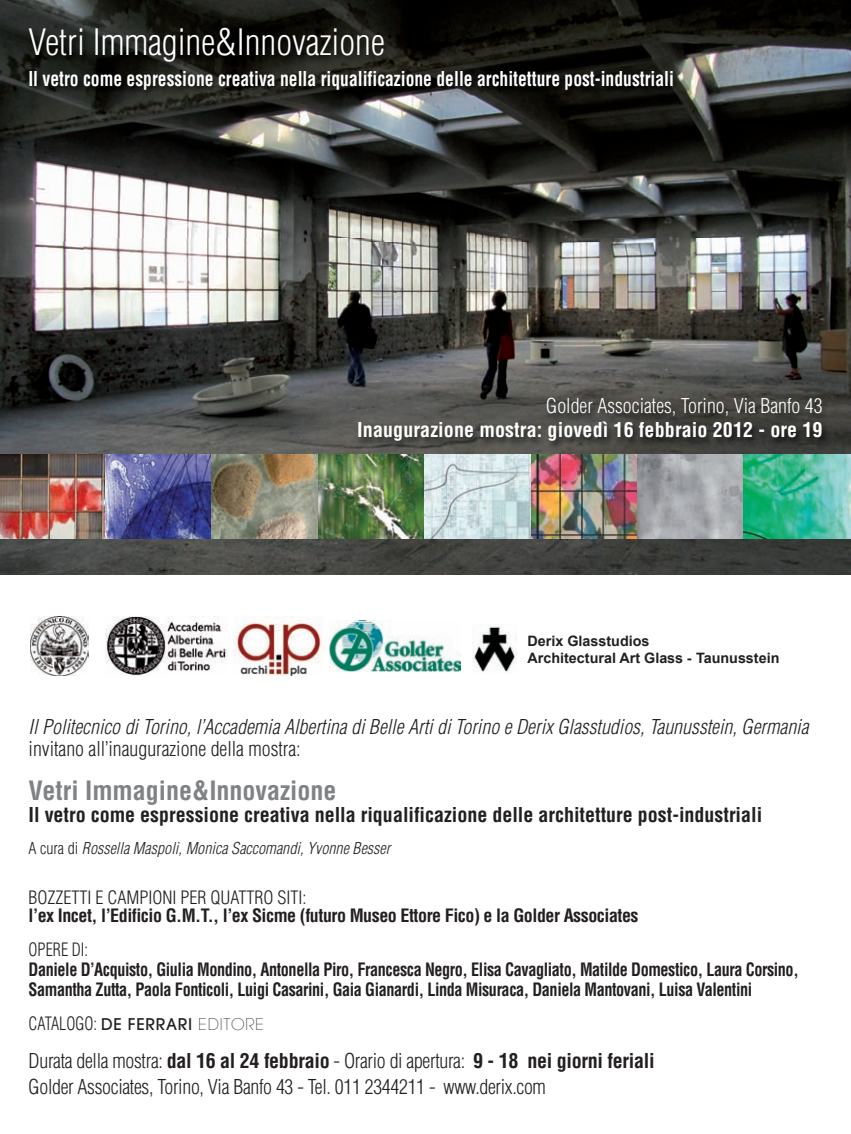
<style>
.page{position:relative;width:851px;height:1134px;background:#fff}
.page>*{position:absolute;margin:0;border:0;box-sizing:border-box;transform-origin:0 0}
.t1{font:300 condensed 35.6px "Helvetica";color:#fff}
.t2{font:700 condensed 26px "Helvetica";color:#808285}
.t3{font:300 condensed 20px/26px "Helvetica";letter-spacing:-.015em;color:#231f20}
.t4{font:italic 300 condensed 20px "Helvetica";color:#231f20}
.t5{font:700 condensed 20px "Helvetica";color:#fff;scale:.88 1}
.t6{font:700 condensed 20px "Helvetica";color:#231f20}
.t7{font:700 condensed 20px "Helvetica";color:#fff}
.t8{font:300 condensed 20px "Helvetica";color:#fff}
.t9{font:700 condensed 18px/20px "Helvetica";letter-spacing:-.025em;color:#231f20;scale:.9 1}
.t10{font:700 condensed 18px "Helvetica";letter-spacing:-.025em;color:#231f20}
.t11{font:300 condensed 18px "Helvetica";color:#231f20;scale:.9 1}
.t12{font:300 condensed 18px "Helvetica";color:#231f20}
.t13{font:italic 300 condensed 16px "Helvetica";color:#231f20}
.t14{font:700 14.4px/17.2px "Arial";color:#231f20}
.s1{font-style:normal}
.s2{font-family:"Avant Garde";font-weight:500;font-stretch:normal;font-size:16px}
.s3{font-family:"Avant Garde";font-weight:200;font-stretch:normal;font-size:16px}
.s4{font-weight:700}
</style>
<div class="page">
<img style="left:0;top:0;width:850px;height:574px">
<img style="left:18px;top:17px;width:822px;height:224px">
<img style="left:84px;top:239px;width:766px;height:216px">
<img style="left:84px;top:239px;width:756px;height:2px">
<img style="left:0;top:455px;width:743px;height:84px">
<svg style="left:743px;top:455px;width:107px;height:84px;background:#43bb99"></svg>
<img style="left:31px;top:617px;width:58px;height:58px">
<img style="left:105px;top:617px;width:122px;height:58px">
<img style="left:329px;top:620px;width:132px;height:51px">
<img style="left:473px;top:626px;width:44px;height:46px">
<img style="left:233px;top:618px;width:90px;height:57px">
<h1 class="t1" style="left:28px;top:22px;width:358px">Vetri Immagine&amp;Innovazione</h1>
<p class="t5" style="left:28px;top:67px;width:735px">Il vetro come espressione creativa nella riqualificazione delle architetture post-industriali</p>
<p class="t8" style="left:546px;top:395px;width:278px">Golder Associates, Torino, Via Banfo 43</p>
<p class="t7" style="left:357px;top:419px;width:467px">Inaugurazione mostra: giovedì 16 febbraio 2012 - ore 19</p>
<p class="t14" style="left:527px;top:632px;width:253px">Derix Glasstudios<br>Architectural Art Glass - Taunusstein</p>
<p class="t4" style="left:29px;top:715px;width:781px">Il Politecnico di Torino, l’Accademia Albertina di Belle Arti di Torino e Derix Glasstudios, Taunusstein, Germania</p>
<p class="t3" style="left:29px;top:736px;width:273px">invitano all’inaugurazione della mostra:</p>
<h2 class="t2" style="left:29px;top:776px;width:309px">Vetri Immagine&amp;Innovazione</h2>
<p class="t6" style="left:29px;top:803px;width:735px">Il vetro come espressione creativa nella riqualificazione delle architetture post-industriali</p>
<p class="t13" style="left:29px;top:839px;width:363px"><span class="s1">A cura di</span> Rossella Maspoli, Monica Saccomandi, Yvonne Besser</p>
<p class="t12" style="left:29px;top:887px;width:279px">BOZZETTI E CAMPIONI PER QUATTRO SITI:</p>
<p class="t10" style="left:29px;top:905px;width:611px">l’ex Incet, l’Edificio G.M.T., l’ex Sicme (futuro Museo Ettore Fico) e la Golder Associates</p>
<p class="t11" style="left:29px;top:939px;width:67px">OPERE DI:</p>
<p class="t9" style="left:29px;top:960px;width:857px">Daniele D’Acquisto, Giulia Mondino, Antonella Piro, Francesca Negro, Elisa Cavagliato, Matilde Domestico, Laura Corsino,<br>Samantha Zutta, Paola Fonticoli, Luigi Casarini, Gaia Gianardi, Linda Misuraca, Daniela Mantovani, Luisa Valentini</p>
<p class="t11" style="left:29px;top:1013px;width:263px">CATALOGO: <span class="s2">DE FERRARI</span> <span class="s3">EDITORE</span></p>
<p class="t3" style="left:29px;top:1048px;width:627px">Durata della mostra: <span class="s4">dal 16 al 24 febbraio</span> - Orario di apertura: <span class="s4">9 - 18 nei giorni feriali<br></span>Golder Associates, Torino, Via Banfo 43 - Tel. 011 2344211 - www.derix.com</p>
</div>
